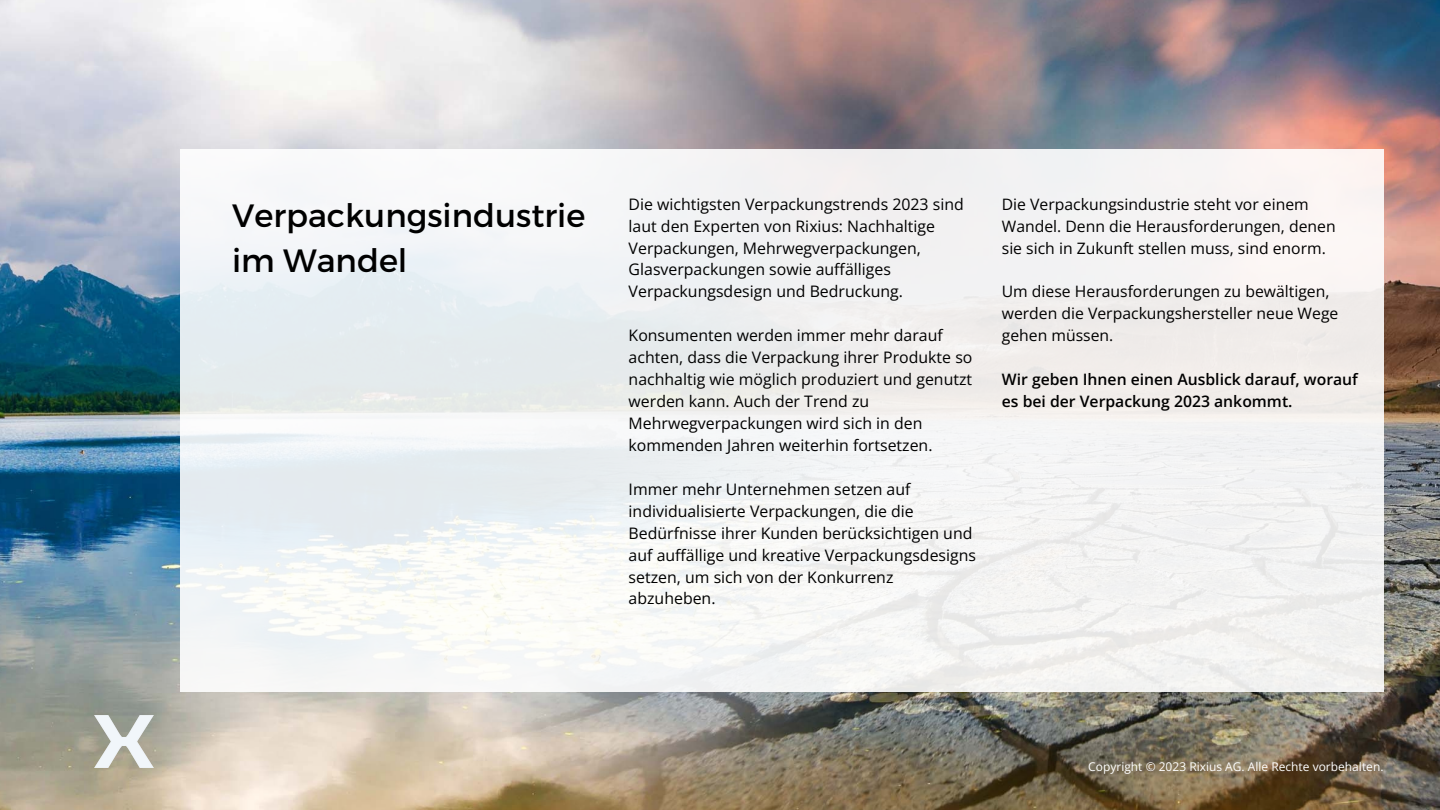
<style>
.page{position:relative;width:1440px;height:810px;background:#fff}
.page>*{position:absolute;margin:0;border:0;box-sizing:border-box;transform-origin:0 0}
.t1{font:32.25px/45px "Montserrat";color:#000}
.t2{font:15.9px/21.9px "Open Sans";color:#000}
.t3{font:15.75px/21.9px "Open Sans";color:#000}
.t4{font:600 15.75px/21.9px "Open Sans";color:#000}
.t5{font:12px "Open Sans";color:#fff}
</style>
<div class="page">
<img style="left:0;top:0;width:1439px;height:810px">
<div style="left:181px;top:149px;width:1202px;height:543px;background:linear-gradient(to right,#eef3f5,#f4f1ef)"></div>
<img style="left:94px;top:716px;width:60px;height:51px">
<h1 class="t1" style="left:232px;top:191px;width:354px">Verpackungsindustrie im Wandel</h1>
<p class="t2" style="left:628px;top:193px;width:337px">Die wichtigsten Verpackungstrends 2023 sind laut den Experten von Rixius: Nachhaltige Verpackungen, Mehrwegverpackungen, Glasverpackungen sowie auffälliges Verpackungsdesign und Bedruckung.</p>
<p class="t2" style="left:628px;top:324px;width:345px">Konsumenten werden immer mehr darauf achten, dass die Verpackung ihrer Produkte so nachhaltig wie möglich produziert und genutzt werden kann. Auch der Trend zu Mehrwegverpackungen wird sich in den kommenden Jahren weiterhin fortsetzen.</p>
<p class="t2" style="left:628px;top:478px;width:349px">Immer mehr Unternehmen setzen auf individualisierte Verpackungen, die die Bedürfnisse ihrer Kunden berücksichtigen und auf auffällige und kreative Verpackungsdesigns setzen, um sich von der Konkurrenz abzuheben.</p>
<p class="t3" style="left:1001px;top:193px;width:335px">Die Verpackungsindustrie steht vor einem<br>Wandel. Denn die Herausforderungen, denen sie sich in Zukunft stellen muss, sind enorm.</p>
<p class="t3" style="left:1001px;top:280px;width:338px">Um diese Herausforderungen zu bewältigen, werden die Verpackungshersteller neue Wege gehen müssen.</p>
<p class="t4" style="left:1001px;top:368px;width:357px">Wir geben Ihnen einen Ausblick darauf, worauf es bei der Verpackung 2023 ankommt.</p>
<p class="t5" style="left:1088px;top:758px;width:297px">Copyright © 2023 Rixius AG. Alle Rechte vorbehalten.</p>
</div>
